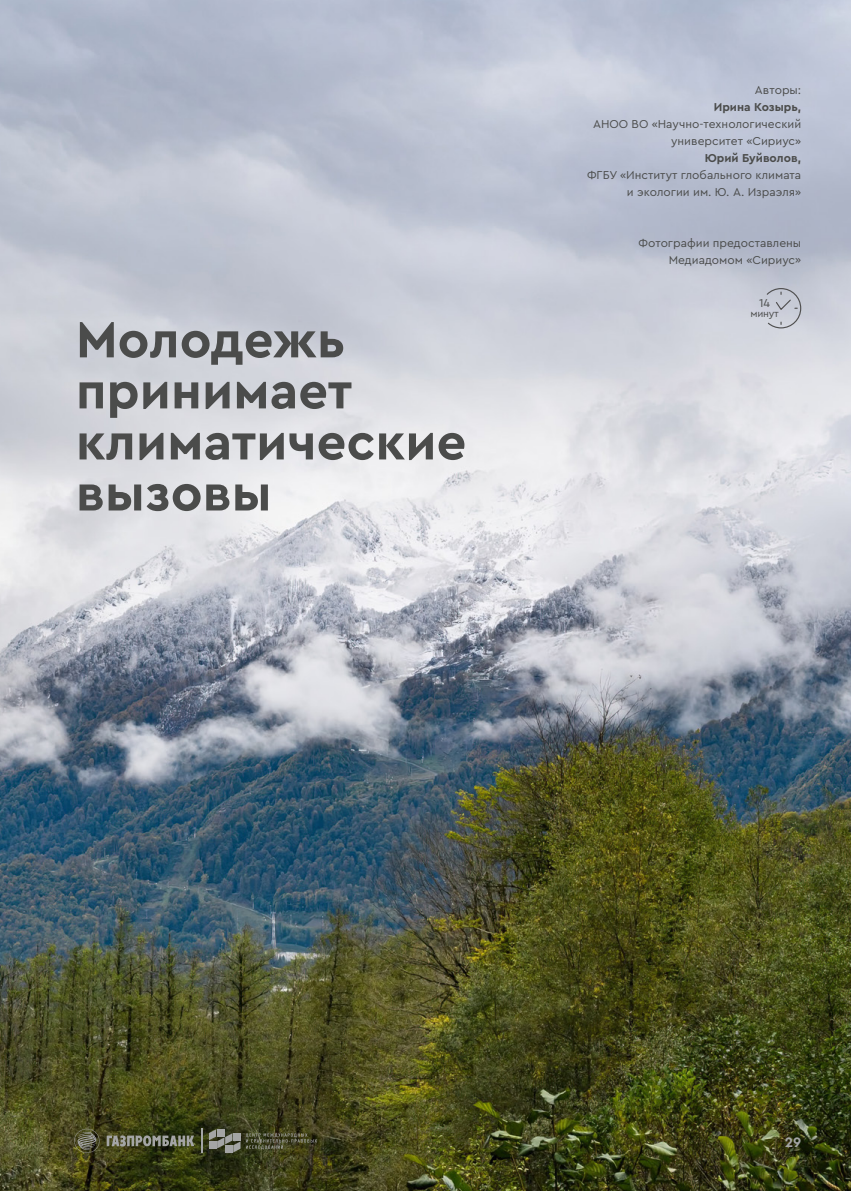
<style>
.page{position:relative;width:851px;height:1191px;background:#fff}
.page>*{position:absolute;margin:0;border:0;box-sizing:border-box;transform-origin:0 0}
.t1{font:700 52.5px/51px "Cera CY";color:#4b4c4b}
.t2{font:700 14.4px "Cera CY";color:#a4a5a5}
.t3{font:12px/17px "Cera CY";color:#4b4c4b;text-align:right}
.t4{font:700 12px "Cera CY";color:#4b4c4b}
.t5{font:10.5px "Cera CY";letter-spacing:-.025em;color:#4b4c4b}
</style>
<div class="page">
<img style="left:0;top:0;width:850px;height:1191px">
<svg style="left:765px;top:287px;width:36px;height:42px;background:#bec1cb"></svg>
<svg style="left:74px;top:1128px;width:26px;height:25px"></svg>
<svg style="left:107px;top:1135px;width:87px;height:11px"></svg>
<hr style="left:201px;top:1128px;width:2px;height:25px;background:#a4a5a5">
<svg style="left:209px;top:1129px;width:31px;height:23px"></svg>
<svg style="left:246px;top:1133px;width:71px;height:16px"></svg>
<h1 class="t1" style="left:76px;top:312px;width:392px">Молодежь принимает климатические вызовы</h1>
<p class="t3" style="left:754px;top:81px;width:48px">Авторы:</p>
<p class="t4" style="left:713px;top:99px;width:89px">Ирина Козырь,</p>
<p class="t3" style="left:593px;top:115px;width:210px">АНОО ВО «Научно-технологический университет «Сириус»</p>
<p class="t4" style="left:704px;top:150px;width:98px">Юрий Буйволов,</p>
<p class="t3" style="left:587px;top:166px;width:216px">ФГБУ «Институт глобального климата и экологии им. Ю. А. Израэля»</p>
<p class="t3" style="left:638px;top:234px;width:164px">Фотографии предоставлены<br>Медиадомом «Сириус»</p>
<p class="t3" style="left:759px;top:293px;width:12px">14</p>
<p class="t5" style="left:750px;top:306px;width:30px">минут</p>
<p class="t2" style="left:784px;top:1132px;width:18px">29</p>
</div>
